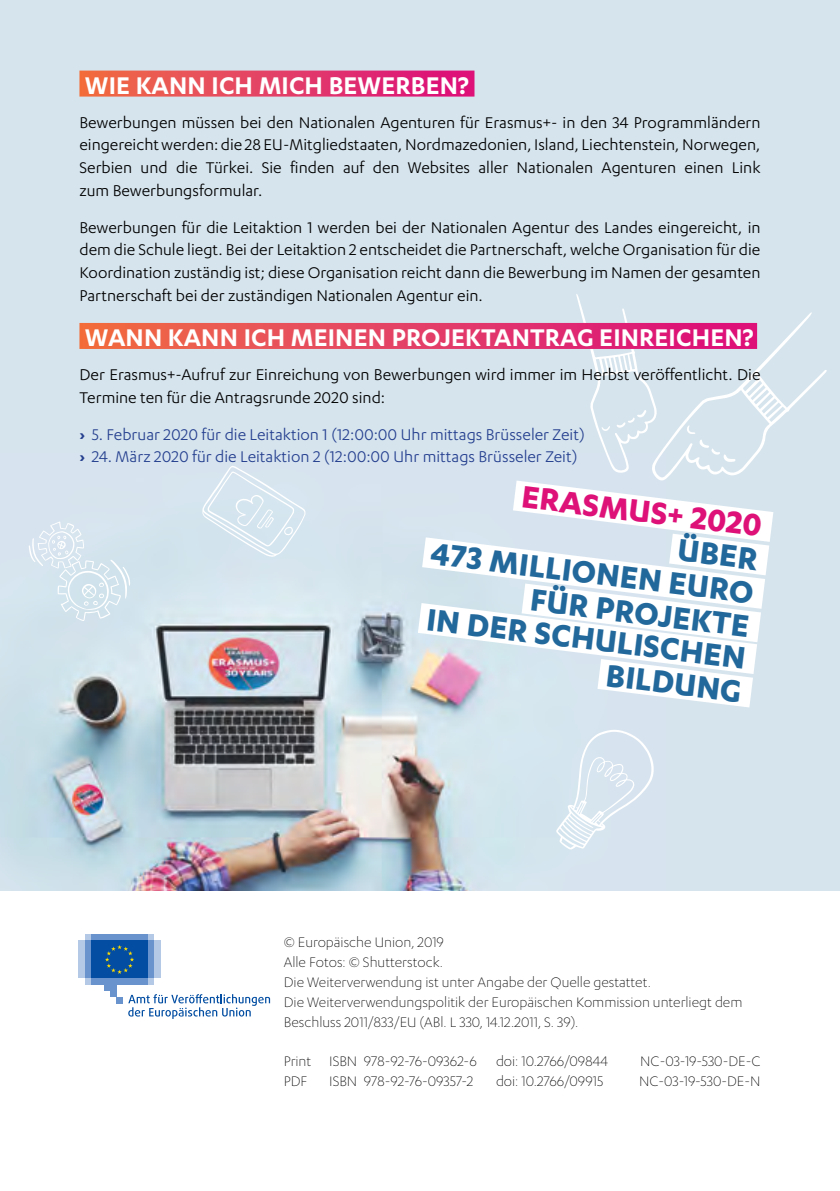
<style>
.page{position:relative;width:840px;height:1191px;background:#fff}
.page>*{position:absolute;margin:0;border:0;box-sizing:border-box;transform-origin:0 0}
.t1{font:700 36px/33.4px "Karbon";color:#22689b;text-align:right}
.t2{font:600 28px "Karbon";letter-spacing:.005em;color:#fff}
.t3{font:18px/22.6px "Karbon";color:#000;text-align:justify}
.t4{font:18px/22.6px "Karbon";color:#25408f}
.t5{font:300 16px/19.8px "Karbon";color:#000}
.s1{font-weight:700}
.s2{color:#dd1178}
.s3{color:#fff}
</style>
<div class="page">
<div style="left:0;top:0;width:839px;height:890px;background:#d6e4ed"></div>
<img style="left:0;top:511px;width:572px;height:379px">
<svg style="left:202px;top:466px;width:103px;height:91px"></svg>
<svg style="left:29px;top:521px;width:101px;height:100px"></svg>
<div style="left:79px;top:71px;width:395px;height:26px;background:linear-gradient(to right,#ef6f45,#da0d80)"></div>
<svg style="left:79px;top:323px;width:402px;height:26px;background:#e85257"></svg>
<svg style="left:390px;top:519px;width:91px;height:65px"></svg>
<svg style="left:386px;top:584px;width:95px;height:108px"></svg>
<svg style="left:481px;top:294px;width:345px;height:555px"></svg>
<div style="left:85px;top:978px;width:69px;height:6px;background:#b4c9e6"></div>
<div style="left:85px;top:934px;width:69px;height:6px;background:#b4c9e6"></div>
<div style="left:91px;top:934px;width:57px;height:6px;background:#6993cd"></div>
<div style="left:91px;top:978px;width:57px;height:6px;background:#6993cd"></div>
<div style="left:148px;top:940px;width:6px;height:38px;background:#6993cd"></div>
<div style="left:154px;top:940px;width:6px;height:38px;background:#b4c9e6"></div>
<div style="left:85px;top:940px;width:6px;height:38px;background:#6993cd"></div>
<div style="left:79px;top:940px;width:6px;height:38px;background:#b4c9e6"></div>
<div style="left:104px;top:978px;width:12px;height:12px;background:#6993cd"></div>
<div style="left:110px;top:978px;width:6px;height:19px;background:#6993cd"></div>
<div style="left:116px;top:997px;width:7px;height:6px;background:#6993cd"></div>
<div style="left:91px;top:940px;width:57px;height:38px;background:#034ea2"></div>
<svg style="left:105px;top:945px;width:29px;height:29px"></svg>
<svg style="left:128px;top:994px;width:142px;height:25px"></svg>
<h2 class="t2" style="left:85px;top:69px;width:385px">WIE KANN ICH MICH BEWERBEN?</h2>
<p class="t3" style="left:79px;top:110px;width:682px">Bewerbungen müssen bei den Nationalen Agenturen für Erasmus+- in den 34 Programmländern eingereicht werden: die 28 EU-Mitgliedstaaten, Nordmazedonien, Island, Liechtenstein, Norwegen, Serbien und die Türkei. Sie finden auf den Websites aller Nationalen Agenturen einen Link zum Bewerbungsformular.</p>
<p class="t3" style="left:79px;top:215px;width:682px">Bewerbungen für die Leitaktion 1 werden bei der Nationalen Agentur des Landes eingereicht, in dem die Schule liegt. Bei der Leitaktion 2 entscheidet die Partnerschaft, welche Organisation für die Koordination zuständig ist; diese Organisation reicht dann die Bewerbung im Namen der gesamten Partnerschaft bei der zuständigen Nationalen Agentur ein.</p>
<h2 class="t2" style="left:85px;top:322px;width:669px">WANN KANN ICH MEINEN PROJEKTANTRAG EINREICHEN?</h2>
<p class="t3" style="left:79px;top:363px;width:682px">Der Erasmus+-Aufruf zur Einreichung von Bewerbungen wird immer im Herbst veröffentlicht. Die<br>Termine ten für die Antragsrunde 2020 sind:</p>
<p class="t4" style="left:79px;top:422px;width:506px"><span class="s1">›</span>› 5. Februar 2020 für die Leitaktion 1 (12:00:00 Uhr mittags Brüsseler Zeit) <span class="s1">›</span>› 24. März 2020 für die Leitaktion 2 (12:00:00 Uhr mittags Brüsseler Zeit)</p>
<h1 class="t1" style="left:441px;top:468px;width:336px;rotate:7deg"><span class="s2">ERASMUS+ 2020</span><span class="s3">I<br></span>ÜBER<span class="s3">I<br></span>473 MILLIONEN EURO<span class="s3">I<br></span>FÜR PROJEKTE<span class="s3">I<br></span>IN DER SCHULISCHEN<span class="s3">I<br></span>BILDUNG<span class="s3">I</span></h1>
<p class="t5" style="left:283px;top:932px;width:460px">© Europäische Union, 2019<br>Alle Fotos: © Shutterstock.<br>Die Weiterverwendung ist unter Angabe der Quelle gestattet.<br>Die Weiterverwendungspolitik der Europäischen Kommission unterliegt dem Beschluss 2011/833/EU (ABl. L 330, 14.12.2011, S. 39).</p>
<p class="t5" style="left:283px;top:1051px;width:326px">Print ISBN 978-92-76-09362-6 doi: 10.2766/09844</p>
<p class="t5" style="left:640px;top:1051px;width:122px">NC-03-19-530-DE-C</p>
<p class="t5" style="left:283px;top:1070px;width:25px">PDF</p>
<p class="t5" style="left:329px;top:1070px;width:145px">ISBN 978-92-76-09357-2</p>
<p class="t5" style="left:495px;top:1070px;width:109px">doi: 10.2766/09915</p>
<p class="t5" style="left:638px;top:1070px;width:123px">NC-03-19-530-DE-N</p>
</div>
